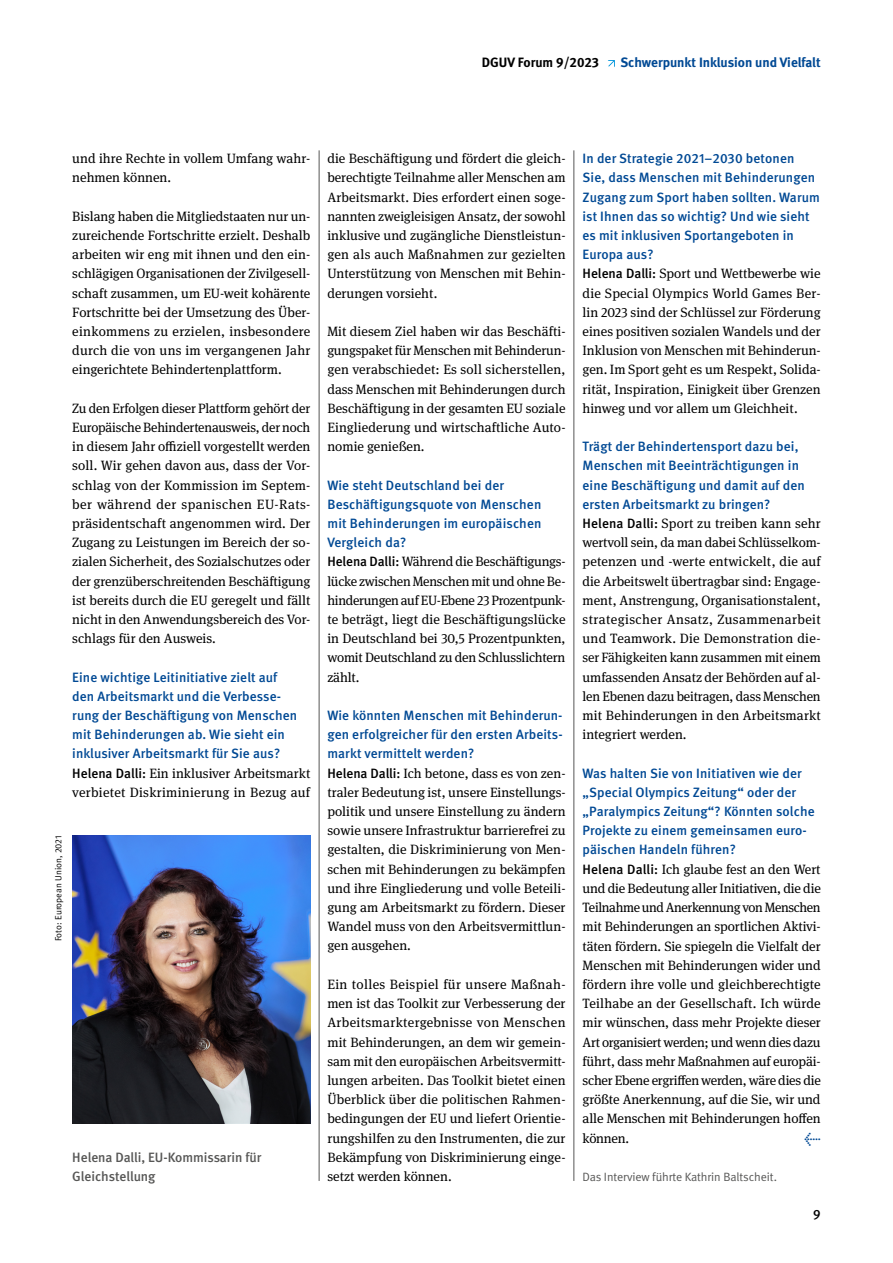
<style>
.page{position:relative;width:893px;height:1263px;background:#fff}
.page>*{position:absolute;margin:0;border:0;box-sizing:border-box;transform-origin:0 0}
.Fließtext_book_9pt{font:13.5px/19.2px "DGUV Meta Serif";color:#000;text-align:justify}
.Interview_Frage_medi{font:500 13.5px/19.2px "DGUV Meta";letter-spacing:.01em;color:#004994}
.Bildunterschrift{font:500 13.5px/19.2px "DGUV Meta";color:#575756}
.t1{font:700 13.5px "DGUV Meta";letter-spacing:-.005em;color:#004994}
.t2{font:700 13.5px "DGUV Meta";color:#000}
.t3{font:500 13.5px "DGUV Meta";color:#000}
.Fließtext_book_9pt-2{font:12px "DGUV Meta";letter-spacing:-.005em;color:#575756}
.t4{font:9px "DGUV Meta";letter-spacing:.01em;color:#000}
.s1{font-family:"DGUV Meta";font-weight:500}
</style>
<div class="page">
<svg style="left:608px;top:60px;width:7px;height:7px"></svg>
<hr style="left:319px;top:150px;width:1px;height:1031px;background:#575756">
<hr style="left:574px;top:150px;width:1px;height:1031px;background:#575756">
<img style="left:72px;top:835px;width:238px;height:288px">
<p class="t2" style="left:482px;top:54px;width:119px">DGUV Forum 9/2023</p>
<p class="t1" style="left:620px;top:54px;width:202px">Schwerpunkt Inklusion und Vielfalt</p>
<p class="Fließtext_book_9pt" style="left:72px;top:149px;width:240px">und ihre Rechte in vollem Umfang wahr&shy;nehmen können.</p>
<p class="Fließtext_book_9pt" style="left:72px;top:207px;width:240px">Bislang haben die Mitgliedstaaten nur un&shy;zureichende Fortschritte erzielt. Deshalb arbeiten wir eng mit ihnen und den ein&shy;schlägigen Organisationen der Zivilgesell&shy;schaft zusammen, um EU-weit kohärente Fortschritte bei der Umsetzung des Über&shy;einkommens zu erzielen, insbesondere durch die von uns im vergangenen Jahr eingerichtete Behindertenplattform.</p>
<p class="Fließtext_book_9pt" style="left:72px;top:399px;width:240px">Zu den Erfolgen dieser Plattform gehört der Europäische Behindertenausweis, der noch in diesem Jahr offiziell vorgestellt werden soll. Wir gehen davon aus, dass der Vor&shy;schlag von der Kommission im Septem&shy;ber während der spanischen EU-Rats&shy;präsidentschaft angenommen wird. Der Zugang zu Leistungen im Bereich der so&shy;zialen Sicherheit, des Sozialschutzes oder der grenzüberschreitenden Beschäftigung ist bereits durch die EU geregelt und fällt nicht in den Anwendungsbereich des Vor&shy;schlags für den Ausweis.</p>
<p class="Interview_Frage_medi" style="left:72px;top:668px;width:227px">Eine wichtige Leitinitiative zielt auf den Arbeitsmarkt und die Verbesse&shy;rung der Beschäftigung von Menschen mit Behinderungen ab. Wie sieht ein inklusiver Arbeitsmarkt für Sie aus?</p>
<p class="Fließtext_book_9pt" style="left:72px;top:764px;width:240px"><span class="s1">Helena Dalli:</span> Ein inklusiver Arbeitsmarkt verbietet Diskriminierung in Bezug auf</p>
<p class="t4" style="left:53px;top:941px;width:108px;rotate:-90deg">Foto: European Union, 2021</p>
<p class="Bildunterschrift" style="left:72px;top:1148px;width:190px">Helena Dalli, EU-Kommissarin für<br>Gleichstellung</p>
<p class="Fließtext_book_9pt" style="left:327px;top:149px;width:240px">die Beschäftigung und fördert die gleich&shy;berechtigte Teilnahme aller Menschen am Arbeitsmarkt. Dies erfordert einen soge&shy;nannten zweigleisigen Ansatz, der sowohl inklusive und zugängliche Dienstleistun&shy;gen als auch Maßnahmen zur gezielten Unterstützung von Menschen mit Behin&shy;derungen vorsieht.</p>
<p class="Fließtext_book_9pt" style="left:327px;top:322px;width:240px">Mit diesem Ziel haben wir das Beschäfti&shy;gungspaket für Menschen mit Behinderun&shy;gen verabschiedet: Es soll sicherstellen, dass Menschen mit Behinderungen durch Beschäftigung in der gesamten EU soziale Eingliederung und wirtschaftliche Auto&shy;nomie genießen.</p>
<p class="Interview_Frage_medi" style="left:327px;top:476px;width:216px">Wie steht Deutschland bei der<br>Beschäftigungsquote von Menschen mit Behinderungen im europäischen<br>Vergleich da?</p>
<p class="Fließtext_book_9pt" style="left:327px;top:552px;width:240px"><span class="s1">Helena Dalli:</span> Während die Beschäftigungs&shy;lücke zwischen Menschen mit und ohne Be&shy;hinderungen auf EU-Ebene 23 Prozentpunk&shy;te beträgt, liegt die Beschäftigungslücke in Deutschland bei 30,5 Prozentpunkten, womit Deutschland zu den Schlusslichtern zählt.</p>
<p class="Interview_Frage_medi" style="left:327px;top:706px;width:237px;text-align:justify">Wie könnten Menschen mit Behinderun&shy;gen erfolgreicher für den ersten Arbeits&shy;markt vermittelt werden?</p>
<p class="Fließtext_book_9pt" style="left:327px;top:764px;width:240px"><span class="s1">Helena Dalli:</span> Ich betone, dass es von zen&shy;traler Bedeutung ist, unsere Einstellungs&shy;politik und unsere Einstellung zu ändern sowie unsere Infrastruktur barrierefrei zu gestalten, die Diskriminierung von Men&shy;schen mit Behinderungen zu bekämpfen und ihre Eingliederung und volle Beteili&shy;gung am Arbeitsmarkt zu fördern. Dieser Wandel muss von den Arbeitsvermittlun&shy;gen ausgehen.</p>
<p class="Fließtext_book_9pt" style="left:327px;top:975px;width:240px">Ein tolles Beispiel für unsere Maßnah&shy;men ist das Toolkit zur Verbesserung der Arbeitsmarktergebnisse von Menschen mit Behinderungen, an dem wir gemein&shy;sam mit den europäischen Arbeitsvermitt&shy;lungen arbeiten. Das Toolkit bietet einen Überblick über die politischen Rahmen&shy;bedingungen der EU und liefert Orientie&shy;rungshilfen zu den Instrumenten, die zur Bekämpfung von Diskriminierung einge&shy;setzt werden können.</p>
<p class="Interview_Frage_medi" style="left:583px;top:149px;width:239px">In der Strategie 2021–2030 betonen<br>Sie, dass Menschen mit Behinderungen<br>Zugang zum Sport haben sollten. Warum ist Ihnen das so wichtig? Und wie sieht es mit inklusiven Sportangeboten in<br>Europa aus?</p>
<p class="Fließtext_book_9pt" style="left:583px;top:264px;width:240px"><span class="s1">Helena Dalli:</span> Sport und Wettbewerbe wie die Special Olympics World Games Ber&shy;lin 2023 sind der Schlüssel zur Förderung eines positiven sozialen Wandels und der Inklusion von Menschen mit Behinderun&shy;gen. Im Sport geht es um Respekt, Solida&shy;rität, Inspiration, Einigkeit über Grenzen hinweg und vor allem um Gleichheit.</p>
<p class="Interview_Frage_medi" style="left:583px;top:437px;width:224px">Trägt der Behindertensport dazu bei, Menschen mit Beeinträchtigungen in eine Beschäftigung und damit auf den ersten Arbeitsmarkt zu bringen?</p>
<p class="Fließtext_book_9pt" style="left:583px;top:514px;width:240px"><span class="s1">Helena Dalli:</span> Sport zu treiben kann sehr wertvoll sein, da man dabei Schlüsselkom&shy;petenzen und -werte entwickelt, die auf die Arbeitswelt übertragbar sind: Engage&shy;ment, Anstrengung, Organisationstalent, strategischer Ansatz, Zusammenarbeit und Teamwork. Die Demonstration die&shy;ser Fähigkeiten kann zusammen mit einem umfassenden Ansatz der Behörden auf al&shy;len Ebenen dazu beitragen, dass Menschen mit Behinderungen in den Arbeitsmarkt integriert werden.</p>
<p class="Interview_Frage_medi" style="left:583px;top:764px;width:234px">Was halten Sie von Initiativen wie der „Special Olympics Zeitung“ oder der „Paralympics Zeitung“? Könnten solche Projekte zu einem gemeinsamen euro&shy;päischen Handeln führen?</p>
<p class="Fließtext_book_9pt" style="left:583px;top:860px;width:240px"><span class="s1">Helena Dalli:</span> Ich glaube fest an den Wert und die Bedeutung aller Initiativen, die die Teilnahme und Anerkennung von Menschen mit Behinderungen an sportlichen Aktivi&shy;täten fördern. Sie spiegeln die Vielfalt der Menschen mit Behinderungen wider und fördern ihre volle und gleichberechtigte Teilhabe an der Gesellschaft. Ich würde mir wünschen, dass mehr Projekte dieser Art organisiert werden; und wenn dies dazu führt, dass mehr Maßnahmen auf europäi&shy;scher Ebene ergriffen werden, wäre dies die größte Anerkennung, auf die Sie, wir und alle Menschen mit Behinderungen hoffen können.</p>
<p class="Interview_Frage_medi" style="left:805px;top:1129px;width:18px">←</p>
<p class="Fließtext_book_9pt-2" style="left:583px;top:1170px;width:196px">Das Interview führte Kathrin Baltscheit.</p>
<p class="t3" style="left:813px;top:1207px;width:9px">9</p>
</div>
